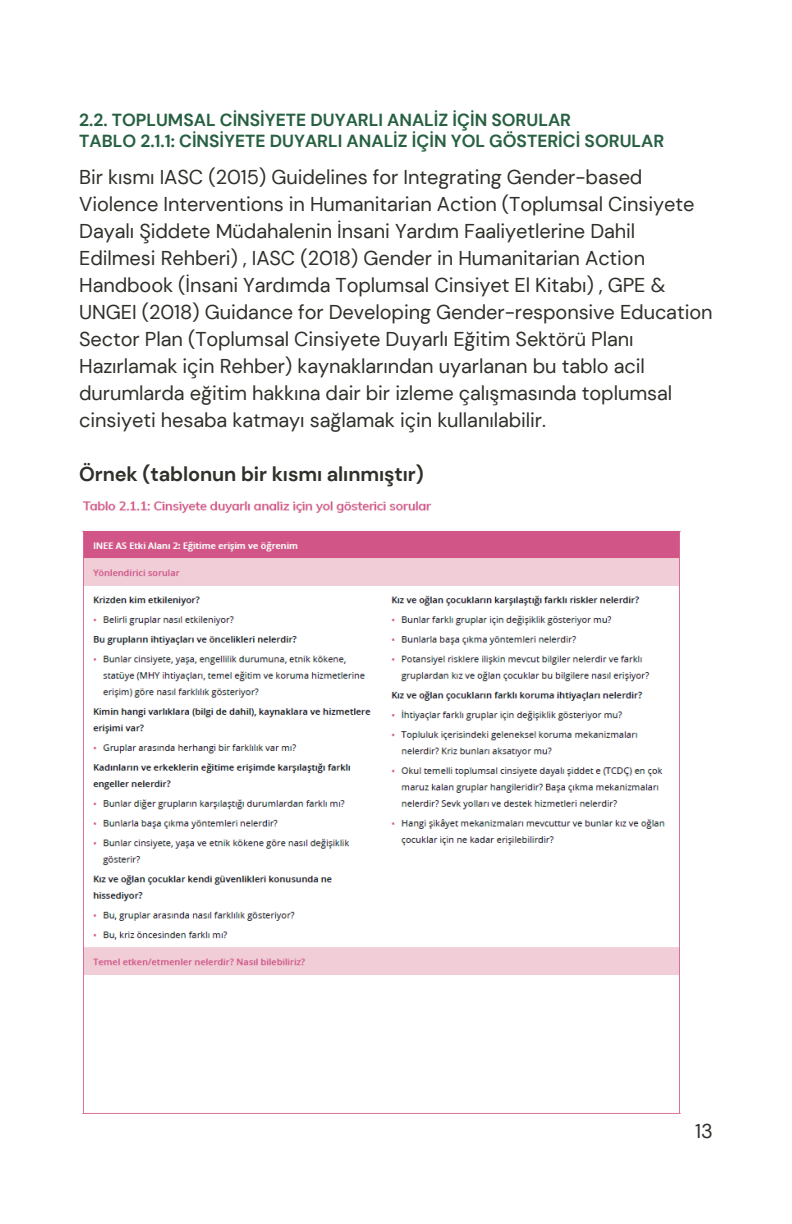
<style>
.page{position:relative;width:792px;height:1224px;background:#fff}
.page>*{position:absolute;margin:0;border:0;box-sizing:border-box;transform-origin:0 0}
.t1{font:20px/27px "DM Sans";letter-spacing:-.005em;color:#2f3029}
.t2{font:700 20px "DM Sans";letter-spacing:-.005em;color:#2f3029}
.t3{font:700 17.4px/20.4px "DM Sans";color:#266041}
</style>
<div class="page">
<img style="left:82px;top:501px;width:599px;height:613px">
<p class="t3" style="left:79px;top:110px;width:587px">2.2. TOPLUMSAL CİNSİYETE DUYARLI ANALİZ İÇİN SORULAR<br>TABLO 2.1.1: CİNSİYETE DUYARLI ANALİZ İÇİN YOL GÖSTERİCİ SORULAR</p>
<p class="t1" style="left:79px;top:164px;width:635px">Bir kısmı IASC (2015) Guidelines for Integrating Gender-based Violence Interventions in Humanitarian Action (Toplumsal Cinsiyete Dayalı Şiddete Müdahalenin İnsani Yardım Faaliyetlerine Dahil Edilmesi Rehberi) , IASC (2018) Gender in Humanitarian Action Handbook (İnsani Yardımda Toplumsal Cinsiyet El Kitabı) , GPE &amp; UNGEI (2018) Guidance for Developing Gender-responsive Education Sector Plan (Toplumsal Cinsiyete Duyarlı Eğitim Sektörü Planı Hazırlamak için Rehber) kaynaklarından uyarlanan bu tablo acil durumlarda eğitim hakkına dair bir izleme çalışmasında toplumsal cinsiyeti hesaba katmayı sağlamak için kullanılabilir.</p>
<p class="t2" style="left:79px;top:462px;width:346px">Örnek (tablonun bir kısmı alınmıştır)</p>
<h1 class="t1" style="left:695px;top:1117px;width:19px">13</h1>
</div>
